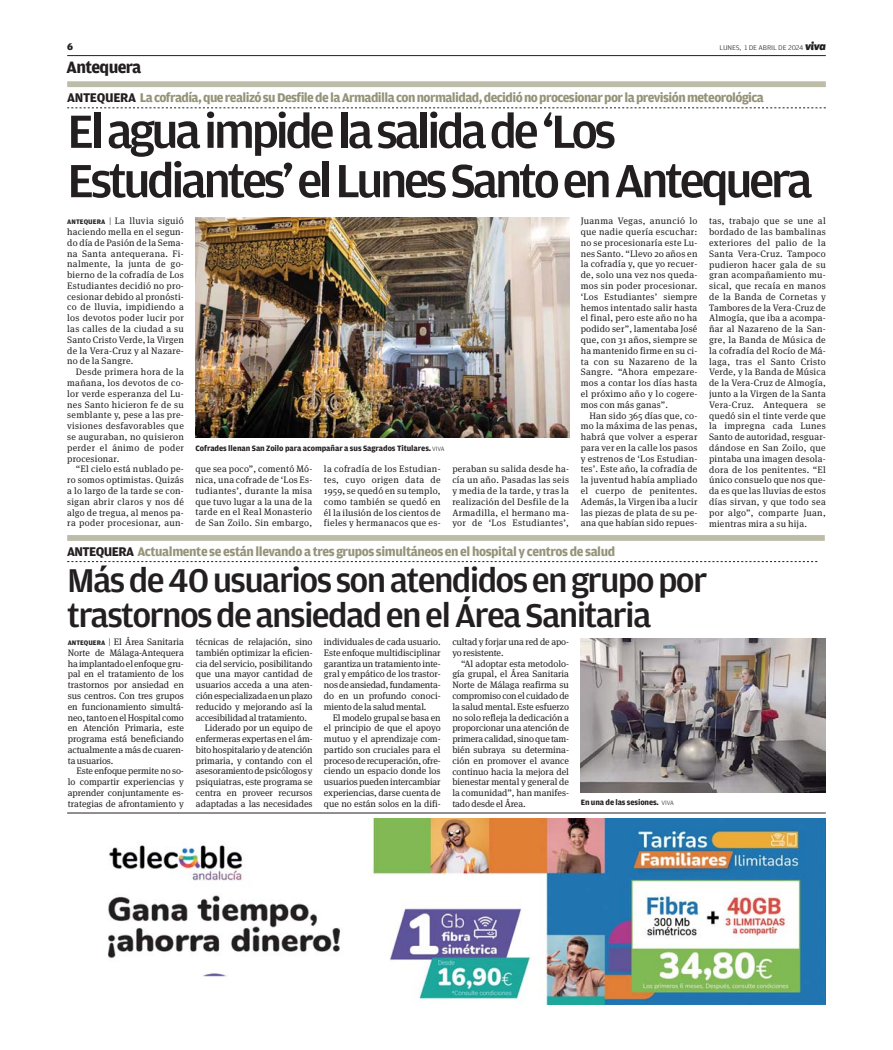
<style>
.page{position:relative;width:893px;height:1050px;background:#fff}
.page>*{position:absolute;margin:0;border:0;box-sizing:border-box;transform-origin:0 0}
.t1{font:500 49.35px/49.3px "Amplitude";letter-spacing:-.07em;color:#231f20;scale:1.05 1}
.t2{font:500 34.95px/35px "Amplitude";letter-spacing:-.045em;color:#231f20;scale:1.05 1}
.t3{font:700 17.55px "Amplitude";letter-spacing:-.04em;color:#231f20}
.t4{font:700 13.35px "Amplitude";letter-spacing:-.045em;color:#959379}
.t5{font:900 10.35px "Amplitude";color:#231f20}
.t6{font:9.3px/10.8px "Meta Serif OT";color:#231f20;text-align:justify}
.t7{font:700 8.25px "Amplitude";letter-spacing:-.005em;color:#231f20}
.t8{font:300 7.2px "Amplitude";letter-spacing:-.01em;color:#231f20;scale:1.1 1}
.s1{font-family:"Apex New";font-weight:800;font-style:italic;font-size:11.25px}
.s2{color:#231f20}
.s3{font-family:"Amplitude";font-weight:700;font-size:7.05px}
.s4{font-family:"Amplitude";font-weight:300}
.s5{font-weight:300;font-size:6.75px}
</style>
<div class="page">
<hr style="left:67px;top:55px;width:758px;height:1px;background:#231f20">
<img style="left:107px;top:818px;width:718px;height:187px">
<hr style="left:67px;top:813px;width:758px;height:1px;background:#231f20">
<div style="left:67px;top:81px;width:758px;height:6px;background:#bdbca8"></div>
<svg style="left:67px;top:108px;width:758px;height:1px"></svg>
<img style="left:196px;top:218px;width:373px;height:220px">
<div style="left:67px;top:535px;width:757px;height:6px;background:#bdbca8"></div>
<svg style="left:67px;top:561px;width:750px;height:1px"></svg>
<img style="left:580px;top:638px;width:245px;height:154px">
<p class="t5" style="left:67px;top:43px;width:7px">6</p>
<p class="t8" style="left:719px;top:43px;width:98px">LUNES, 1 DE ABRIL DE 2024 <span class="s1">viva</span></p>
<h3 class="t3" style="left:67px;top:60px;width:76px">Antequera</h3>
<h3 class="t4" style="left:67px;top:92px;width:698px"><span class="s2">ANTEQUERA</span> La cofradía, que realizó su Desfile de la Armadilla con normalidad, decidió no procesionar por la previsión meteorológica</h3>
<h1 class="t1" style="left:67px;top:110px;width:711px">El agua impide la salida de ‘Los<br>Estudiantes’ el Lunes Santo en Antequera</h1>
<p class="t6" style="left:67px;top:216px;width:118px"><span class="s3">ANTEQUERA</span> <span class="s4">|</span> La lluvia siguió haciendo mella en el segun&shy;do día de Pasión de la Sema&shy;na Santa antequerana. Fi&shy;nalmente, la junta de go&shy;bierno de la cofradía de Los Estudiantes decidió no pro&shy;cesionar debido al pronósti&shy;co de lluvia, impidiendo a los devotos poder lucir por las calles de la ciudad a su Santo Cristo Verde, la Virgen de la Vera-Cruz y al Nazare&shy;no de la Sangre.</p>
<p class="t6" style="left:67px;top:367px;width:118px;text-indent:9px">Desde primera hora de la mañana, los devotos de co&shy;lor verde esperanza del Lu&shy;nes Santo hicieron fe de su semblante y, pese a las pre&shy;visiones desfavorables que se auguraban, no quisieron perder el ánimo de poder procesionar.</p>
<p class="t6" style="left:67px;top:464px;width:118px;text-indent:9px">“El cielo está nublado pe&shy;ro somos optimistas. Quizás a lo largo de la tarde se con&shy;sigan abrir claros y nos dé algo de tregua, al menos pa&shy;ra poder procesionar, aun-</p>
<p class="t7" style="left:195px;top:445px;width:250px">Cofrades llenan San Zoilo para acompañar a sus Sagrados Titulares. <span class="s5">VIVA</span></p>
<p class="t6" style="left:195px;top:464px;width:118px">que sea poco”, comentó Mó&shy;nica, una cofrade de ‘Los Es&shy;tudiantes’, durante la misa que tuvo lugar a la una de la tarde en el Real Monasterio de San Zoilo. Sin embargo,</p>
<p class="t6" style="left:324px;top:464px;width:118px">la cofradía de los Estudian&shy;tes, cuyo origen data de 1959, se quedó en su templo, como también se quedó en él la ilusión de los cientos de fieles y hermanacos que es-</p>
<p class="t6" style="left:452px;top:464px;width:118px">peraban su salida desde ha&shy;cía un año. Pasadas las seis y media de la tarde, y tras la realización del Desfile de la Armadilla, el hermano ma&shy;yor de ‘Los Estudiantes’,</p>
<p class="t6" style="left:580px;top:216px;width:118px">Juanma Vegas, anunció lo que nadie quería escuchar: no se procesionaría este Lu&shy;nes Santo. “Llevo 20 años en la cofradía y, que yo recuer&shy;de, solo una vez nos queda&shy;mos sin poder procesionar. ‘Los Estudiantes’ siempre hemos intentado salir hasta el final, pero este año no ha podido ser”, lamentaba José que, con 31 años, siempre se ha mantenido firme en su ci&shy;ta con su Nazareno de la Sangre. “Ahora empezare&shy;mos a contar los días hasta el próximo año y lo cogere&shy;mos con más ganas”.</p>
<p class="t6" style="left:580px;top:410px;width:118px;text-indent:9px">Han sido 365 días que, co&shy;mo la máxima de las penas, habrá que volver a esperar para ver en la calle los pasos y estrenos de ‘Los Estudian&shy;tes’. Este año, la cofradía de la juventud había ampliado el cuerpo de penitentes.<br>Además, la Virgen iba a lucir las piezas de plata de su pe&shy;ana que habían sido repues-</p>
<p class="t6" style="left:709px;top:216px;width:118px">tas, trabajo que se une al bordado de las bambalinas exteriores del palio de la Santa Vera-Cruz. Tampoco pudieron hacer gala de su gran acompañamiento mu&shy;sical, que recaía en manos de la Banda de Cornetas y Tambores de la Vera-Cruz de Almogía, que iba a acompa&shy;ñar al Nazareno de la San&shy;gre, la Banda de Música de la cofradía del Rocío de Má&shy;laga, tras el Santo Cristo Verde, y la Banda de Música de la Vera-Cruz de Almogía, junto a la Virgen de la Santa Vera-Cruz. Antequera se quedó sin el tinte verde que la impregna cada Lunes Santo de autoridad, resguar&shy;dándose en San Zoilo, que pintaba una imagen desola&shy;dora de los penitentes. “El único consuelo que nos que&shy;da es que las lluvias de estos días sirvan, y que todo sea por algo”, comparte Juan, mientras mira a su hija.</p>
<h3 class="t4" style="left:67px;top:546px;width:549px"><span class="s2">ANTEQUERA</span> Actualmente se están llevando a tres grupos simultáneos en el hospital y centros de salud</h3>
<h2 class="t2" style="left:67px;top:565px;width:611px">Más de 40 usuarios son atendidos en grupo por trastornos de ansiedad en el Área Sanitaria</h2>
<p class="t6" style="left:324px;top:637px;width:118px">individuales de cada usuario.<br>Este enfoque multidisciplinar garantiza un tratamiento inte&shy;gral y empático de los trastor&shy;nos de ansiedad, fundamenta&shy;do en un profundo conoci&shy;miento de la salud mental.</p>
<p class="t6" style="left:324px;top:712px;width:118px;text-indent:9px">El modelo grupal se basa en el principio de que el apoyo mutuo y el aprendizaje com&shy;partido son cruciales para el proceso de recuperación, ofre&shy;ciendo un espacio donde los usuarios pueden intercambiar experiencias, darse cuenta de que no están solos en la difi-</p>
<p class="t6" style="left:68px;top:637px;width:118px"><span class="s3">ANTEQUERA</span> <span class="s4">|</span> El Área Sanitaria Norte de Málaga-Antequera ha implantado el enfoque gru&shy;pal en el tratamiento de los trastornos por ansiedad en sus centros. Con tres grupos en funcionamiento simultá&shy;neo, tanto en el Hospital como en Atención Primaria, este programa está beneficiando actualmente a más de cuaren&shy;ta usuarios.</p>
<p class="t6" style="left:68px;top:766px;width:118px;text-indent:9px">Este enfoque permite no so&shy;lo compartir experiencias y aprender conjuntamente es&shy;trategias de afrontamiento y</p>
<p class="t6" style="left:196px;top:637px;width:118px">técnicas de relajación, sino</p>
<p class="t6" style="left:196px;top:648px;width:118px">también optimizar la eficien-</p>
<p class="t6" style="left:196px;top:658px;width:118px">cia del servicio, posibilitando</p>
<p class="t6" style="left:196px;top:669px;width:118px">que una mayor cantidad de</p>
<p class="t6" style="left:196px;top:680px;width:118px">usuarios acceda a una aten-</p>
<p class="t6" style="left:196px;top:691px;width:118px">ción especializada en un plazo</p>
<p class="t6" style="left:196px;top:702px;width:118px">reducido y mejorando así la</p>
<p class="t6" style="left:196px;top:712px;width:112px">accesibilidad al tratamiento.</p>
<p class="t6" style="left:205px;top:723px;width:109px">Liderado por un equipo de</p>
<p class="t6" style="left:196px;top:734px;width:118px">enfermeras expertas en el ám-</p>
<p class="t6" style="left:196px;top:745px;width:118px">bito hospitalario y de atención</p>
<p class="t6" style="left:196px;top:756px;width:118px">primaria, y contando con el</p>
<p class="t6" style="left:196px;top:766px;width:118px">asesoramiento de psicólogos y</p>
<p class="t6" style="left:196px;top:777px;width:118px">psiquiatras, este programa se</p>
<p class="t6" style="left:196px;top:788px;width:118px">centra en proveer recursos</p>
<p class="t6" style="left:196px;top:799px;width:118px">adaptadas a las necesidades</p>
<p class="t6" style="left:452px;top:637px;width:118px">cultad y forjar una red de apo&shy;yo resistente.</p>
<p class="t6" style="left:452px;top:658px;width:118px;text-indent:9px">“Al adoptar esta metodolo&shy;gía grupal, el Área Sanitaria Norte de Málaga reafirma su compromiso con el cuidado de la salud mental. Este esfuerzo no solo refleja la dedicación a proporcionar una atención de primera calidad, sino que tam&shy;bién subraya su determina&shy;ción en promover el avance continuo hacia la mejora del bienestar mental y general de la comunidad”, han manifes&shy;tado desde el Área.</p>
<p class="t7" style="left:580px;top:799px;width:95px">En una de las sesiones. <span class="s5">VIVA</span></p>
</div>
